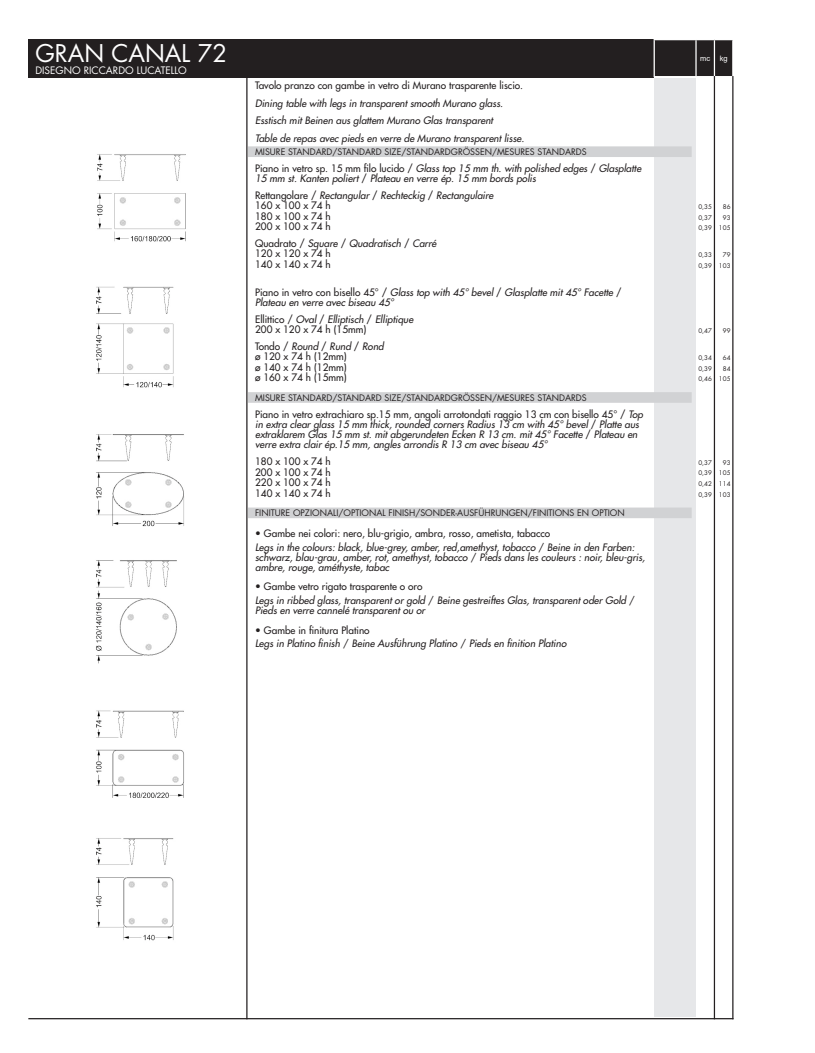
<style>
.page{position:relative;width:815px;height:1053px;background:#fff}
.page>*{position:absolute;margin:0;border:0;box-sizing:border-box;transform-origin:0 0}
.t1{font:23.75px "Futura Std";color:#fff}
.t2{font:italic 500 10px/10px "Futura Std";color:#231f20}
.t3{font:500 10px/10.5px "Futura Std";color:#231f20}
.t4{font:10px "Futura Std";color:#fff}
.t5{font:8.75px "Futura Std";color:#231f20}
.t6{font:7.5px "Arial";color:#fff}
.t7{font:6.25px/10.5px "Futura Std";color:#231f20;text-align:right}
.s1{font-style:normal}
.s2{font-style:italic}
.s3{font-weight:400;font-style:normal}
</style>
<div class="page">
<div style="left:28px;top:39px;width:626px;height:38px;background:#231f20"></div>
<svg style="left:654px;top:39px;width:79px;height:38px;background:#3a3737"></svg>
<div style="left:654px;top:78px;width:42px;height:938px;background:#e6e7e9"></div>
<hr style="left:28px;top:1017px;width:705px;height:2px;background:#231f20">
<hr style="left:246px;top:76px;width:2px;height:943px;background:#231f20">
<hr style="left:714px;top:76px;width:1px;height:943px;background:#231f20">
<hr style="left:732px;top:76px;width:1px;height:943px;background:#231f20">
<img style="left:96px;top:154px;width:90px;height:787px">
<div style="left:248px;top:146px;width:444px;height:11px;background:#d1d2d4"></div>
<div style="left:248px;top:392px;width:444px;height:11px;background:#d1d2d4"></div>
<div style="left:248px;top:507px;width:444px;height:11px;background:#d1d2d4"></div>
<h1 class="t1" style="left:35px;top:38px;width:193px">GRAN CANAL 72</h1>
<p class="t4" style="left:35px;top:64px;width:153px">DISEGNO RICCARDO LUCATELLO</p>
<p class="t3" style="left:255px;top:80px;width:270px">Tavolo pranzo con gambe in vetro di Murano trasparente liscio.</p>
<p class="t2" style="left:255px;top:94px;width:271px;line-height:17.5px">Dining table with legs in transparent smooth Murano glass.<br>Esstisch mit Beinen aus glattem Murano Glas transparent<br>Table de repas avec pieds en verre de Murano transparent lisse.</p>
<p class="t5" style="left:255px;top:146px;width:333px">MISURE STANDARD/STANDARD SIZE/STANDARDGRÖSSEN/MESURES STANDARDS</p>
<p class="t2" style="left:255px;top:164px;width:388px"><span class="s1">Piano in vetro sp. 15 mm filo lucido /</span> Glass top 15 mm th. with polished edges <span class="s1">/</span> Glasplatte<br>15 mm st. Kanten poliert <span class="s1">/</span> Plateau en verre ép. 15 mm bords polis</p>
<p class="t3" style="left:255px;top:190px;width:240px">Rettangolare / <span class="s2">Rectangular</span> / <span class="s2">Rechteckig</span> / <span class="s2">Rectangulaire<br></span>160 x 100 x 74 h<br>180 x 100 x 74 h<br>200 x 100 x 74 h</p>
<p class="t3" style="left:255px;top:238px;width:183px">Quadrato / <span class="s2">Square</span> / <span class="s2">Quadratisch</span> / <span class="s2">Carré<br></span>120 x 120 x 74 h<br>140 x 140 x 74 h</p>
<p class="t2" style="left:255px;top:288px;width:368px"><span class="s1">Piano in vetro con bisello 45° /</span> Glass top with 45° bevel <span class="s1">/</span> Glasplatte mit 45° Facette <span class="s1">/<br></span>Plateau en verre avec biseau 45°</p>
<p class="t3" style="left:255px;top:314px;width:160px">Ellittico / <span class="s2">Oval</span> / <span class="s2">Elliptisch</span> / <span class="s2">Elliptique<br></span>200 x 120 x 74 h (15mm)</p>
<p class="t3" style="left:255px;top:340px;width:130px">Tondo / <span class="s2">Round</span> / <span class="s2">Rund</span> / <span class="s2">Rond </span>ø 120 x 74 h (12mm)<br>ø 140 x 74 h (12mm)<br>ø 160 x 74 h (15mm)</p>
<p class="t5" style="left:255px;top:392px;width:333px">MISURE STANDARD/STANDARD SIZE/STANDARDGRÖSSEN/MESURES STANDARDS</p>
<p class="t2" style="left:255px;top:409px;width:390px"><span class="s1">Piano in vetro extrachiaro sp.15 mm, angoli arrotondati raggio 13 cm con bisello 45° /</span> Top in extra clear glass 15 mm thick, rounded corners Radius 13 cm with 45° bevel <span class="s1">/</span> Platte aus extraklarem Glas 15 mm st. mit abgerundeten Ecken R 13 cm. mit 45° Facette <span class="s1">/</span> Plateau en verre extra clair ép.15 mm, angles arrondis R 13 cm avec biseau 45°</p>
<p class="t3" style="left:255px;top:456px;width:77px;text-align:justify">180 x 100 x 74 h 200 x 100 x 74 h 220 x 100 x 74 h 140 x 140 x 74 h</p>
<p class="t5" style="left:255px;top:507px;width:371px">FINITURE OPZIONALI/OPTIONAL FINISH/SONDER-AUSFÜHRUNGEN/FINITIONS EN OPTION</p>
<p class="t2" style="left:255px;top:527px;width:381px;line-height:13.5px"><span class="s1">• Gambe nei colori: nero, blu-grigio, ambra, rosso, ametista, tabacco<br></span>Legs in the colours: black, blue-grey, amber, red,amethyst, tobacco <span class="s3">/</span> Beine in den Farben:</p>
<p class="t2" style="left:255px;top:552px;width:392px">schwarz, blau-grau, amber, rot, amethyst, tobacco <span class="s3">/</span> Pieds dans les couleurs : noir, bleu-gris, ambre, rouge, améthyste, tabac</p>
<p class="t2" style="left:255px;top:580px;width:381px;line-height:13.5px"><span class="s1">• Gambe vetro rigato trasparente o oro<br></span>Legs in ribbed glass, transparent or gold <span class="s3">/</span> Beine gestreiftes Glas, transparent oder Gold <span class="s3">/</span></p>
<p class="t2" style="left:255px;top:605px;width:171px">Pieds en verre cannelé transparent ou or</p>
<p class="t2" style="left:255px;top:623px;width:313px;line-height:13.5px"><span class="s1">• Gambe in finitura Platino<br></span>Legs in Platino finish <span class="s3">/</span> Beine Ausführung Platino <span class="s3">/</span> Pieds en finition Platino</p>
<p class="t6" style="left:700px;top:53px;width:11px">mc</p>
<p class="t6" style="left:720px;top:53px;width:9px">kg</p>
<p class="t7" style="left:698px;top:202px;width:15px">0,35</p>
<p class="t7" style="left:723px;top:202px;width:9px">86</p>
<p class="t7" style="left:698px;top:212px;width:15px">0,37</p>
<p class="t7" style="left:698px;top:212px;width:34px">93<br>0,39 105</p>
<p class="t7" style="left:698px;top:249px;width:15px">0,33</p>
<p class="t7" style="left:698px;top:249px;width:34px">79<br>0,39 103</p>
<p class="t7" style="left:698px;top:326px;width:15px">0,47</p>
<p class="t7" style="left:723px;top:326px;width:9px">99</p>
<p class="t7" style="left:698px;top:352px;width:15px">0,34</p>
<p class="t7" style="left:723px;top:352px;width:9px">64</p>
<p class="t7" style="left:698px;top:363px;width:15px">0,39</p>
<p class="t7" style="left:698px;top:363px;width:34px">84<br>0,46 105</p>
<p class="t7" style="left:698px;top:457px;width:15px">0,37</p>
<p class="t7" style="left:698px;top:457px;width:34px;text-align:justify;text-indent:24px">93<br>0,39 105<br>0,42 114<br>0,39 103</p>
</div>
